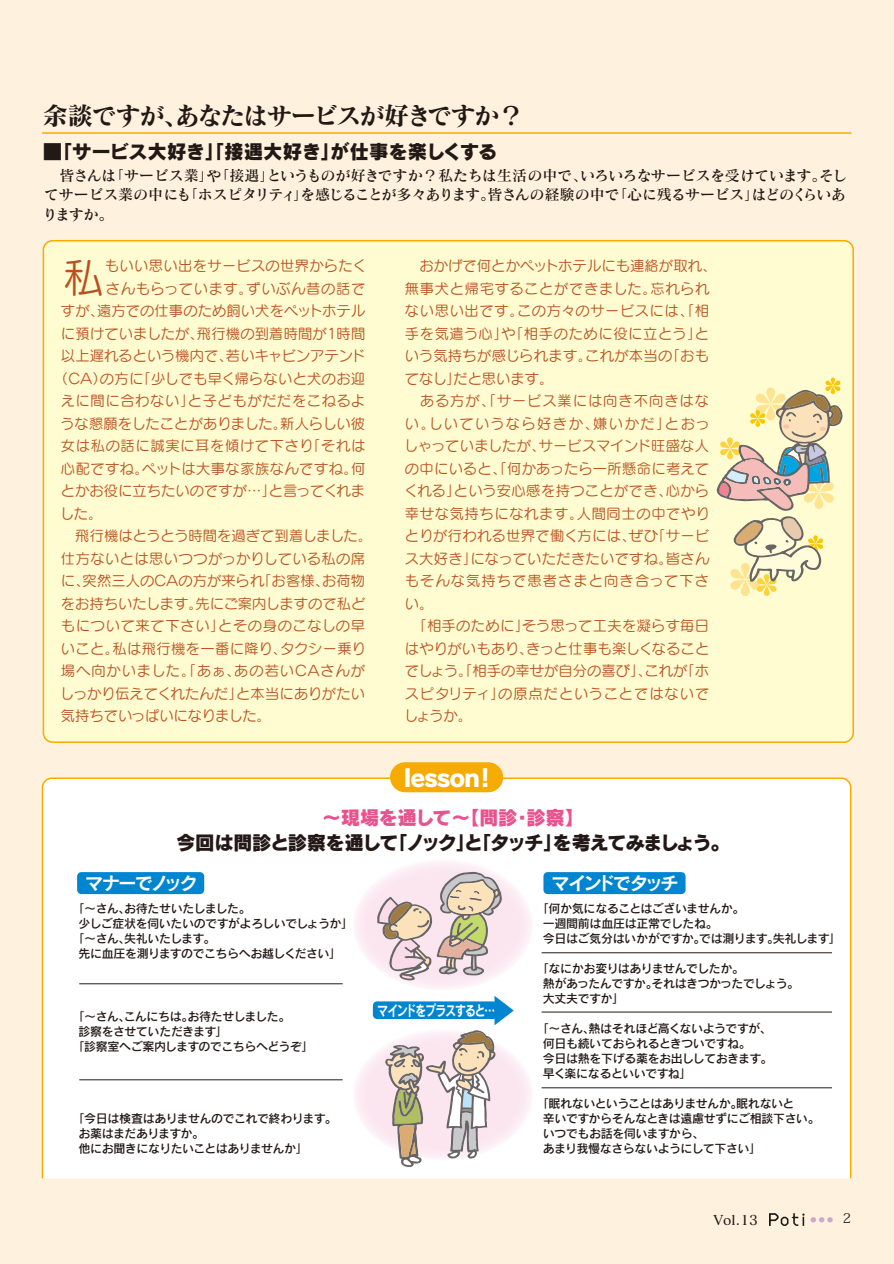
<style>
.page{position:relative;width:894px;height:1264px;background:#fff}
.page>*{position:absolute;margin:0;border:0;box-sizing:border-box;transform-origin:0 0}
.t1{font:40.8px "Seurat Pro M";color:#ba501f}
.t2{font:25.5px "Matisse Pro B";letter-spacing:-.085em;color:#221815}
.t3{font:24px "Rodin Pro EB";letter-spacing:-.05em;color:#fff}
.t4{font:19.5px/25px "Rodin Pro EB";letter-spacing:-.08em;color:#221815;text-align:center}
.t5{font:19.5px "Rodin Pro EB";letter-spacing:-.015em;color:#221815}
.t6{font:18px "Rodin Pro B";letter-spacing:-.13em;color:#fff}
.t7{font:15px/19.5px "Matisse Pro DB";letter-spacing:-.065em;color:#221815;text-align:justify}
.t8{font:14.4px "Rodin Pro B";letter-spacing:-.085em;color:#fff;scale:.75 1}
.t9{font:14.25px/22.5px "Seurat Pro M";letter-spacing:.02em;color:#ba501f}
.t10{font:14.25px "Seurat Pro M";letter-spacing:.045em;color:#ba501f}
.t11{font:14.25px "Seurat Pro M";letter-spacing:.065em;color:#ba501f}
.t12{font:14.25px "Seurat Pro M";letter-spacing:.05em;color:#ba501f}
.t13{font:14.25px "Seurat Pro M";color:#ba501f}
.t14{font:13.5px "Matisse Pro DB";color:#221815}
.t15{font:13.5px "Koz Min Pr 6 N";color:#221815}
.t16{font:12px/15px "Rodin Pro DB";letter-spacing:-.045em;color:#221815}
.t17{font:12px/15px "Rodin Pro DB";letter-spacing:-.025em;color:#221815}
.t18{font:12px "Rodin Pro DB";letter-spacing:-.065em;color:#221815}
.t19{font:6px "Matisse Pro DB";color:#cfa7cc}
.s1{color:#e9528e}
</style>
<div class="page">
<div style="left:0;top:0;width:893px;height:1264px;background:#fef2de"></div>
<div style="left:41px;top:777px;width:811px;height:402px;background:#fff"></div>
<div style="left:43px;top:241px;width:810px;height:501px;background:#fffcd1;border-radius:9px"></div>
<svg style="left:769px;top:1213px;width:35px;height:13px"></svg>
<div style="left:353px;top:859px;width:180px;height:131px;background:#fbe6ef;border-radius:50%"></div>
<div style="left:353px;top:1029px;width:180px;height:131px;background:#fbe6ef;border-radius:50%"></div>
<hr style="left:42px;top:132px;width:809px;height:2px;background:#f6ab00">
<div style="left:390px;top:762px;width:113px;height:30px;background:#f6ab00;border-radius:15px"></div>
<div style="left:77px;top:872px;width:127px;height:22px;background:#0086d1;border-radius:4px"></div>
<div style="left:543px;top:872px;width:142px;height:22px;background:#0086d1;border-radius:4px"></div>
<div style="left:373px;top:1001px;width:124px;height:18px;background:#0086d1;border-radius:4px"></div>
<hr style="left:541px;top:952px;width:290px;height:1px;background:#221815">
<hr style="left:79px;top:983px;width:263px;height:1px;background:#221815">
<hr style="left:79px;top:1079px;width:263px;height:1px;background:#221815">
<hr style="left:541px;top:1012px;width:290px;height:1px;background:#221815">
<hr style="left:541px;top:1087px;width:290px;height:1px;background:#221815">
<svg style="left:716px;top:377px;width:126px;height:219px"></svg>
<svg style="left:385px;top:996px;width:128px;height:171px"></svg>
<svg style="left:377px;top:872px;width:125px;height:108px"></svg>
<p class="t2" style="left:43px;top:99px;width:482px">余談ですが、あなたはサービスが好きですか？</p>
<p class="t5" style="left:43px;top:138px;width:456px">■「サービス大好き」「接遇大好き」が仕事を楽しくする</p>
<p class="t7" style="left:43px;top:165px;width:806px">　皆さんは「サービス業」や「接遇」というものが好きですか？私たちは生活の中で、いろいろなサービスを受けています。そしてサービス業の中にも「ホスピタリティ」を感じることが多々あります。皆さんの経験の中で「心に残るサービス」はどのくらいありますか。</p>
<p class="t9" style="left:61px;top:254px;width:307px">　　　もいい思い出をサービスの世界からたく</p>
<p class="t12" style="left:61px;top:279px;width:306px">　　　さんもらっています。ずいぶん昔の話で</p>
<p class="t9" style="left:61px;top:299px;width:306px">すが、遠方での仕事のため飼い犬をペットホテル</p>
<p class="t9" style="left:61px;top:322px;width:306px">に預けていましたが、飛行機の到着時間が1時間</p>
<p class="t9" style="left:61px;top:344px;width:305px">以上遅れるという機内で、若いキャビンアテンド</p>
<p class="t9" style="left:54px;top:367px;width:313px">（ＣＡ）の方に「少しでも早く帰らないと犬のお迎</p>
<p class="t10" style="left:61px;top:391px;width:306px">えに間に合わない」と子どもがだだをこねるよ</p>
<p class="t9" style="left:60px;top:412px;width:306px">うな懇願をしたことがありました。新人らしい彼</p>
<p class="t10" style="left:61px;top:436px;width:306px">女は私の話に誠実に耳を傾けて下さり「それは</p>
<p class="t9" style="left:61px;top:457px;width:306px">心配ですね。ペットは大事な家族なんですね。何</p>
<p class="t9" style="left:61px;top:479px;width:305px">とかお役に立ちたいのですが…」と言ってくれま</p>
<p class="t9" style="left:60px;top:502px;width:44px">した。</p>
<p class="t9" style="left:61px;top:524px;width:313px">　飛行機はとうとう時間を過ぎて到着しました。</p>
<p class="t9" style="left:61px;top:547px;width:305px">仕方ないとは思いつつがっかりしている私の席</p>
<p class="t9" style="left:61px;top:569px;width:305px">に、突然三人のＣＡの方が来られ「お客様、お荷物</p>
<p class="t9" style="left:61px;top:592px;width:306px">をお持ちいたします。先にご案内しますので私ど</p>
<p class="t10" style="left:61px;top:616px;width:305px">もについて来て下さい」とその身のこなしの早</p>
<p class="t9" style="left:61px;top:637px;width:306px">いこと。私は飛行機を一番に降り、タクシー乗り</p>
<p class="t11" style="left:61px;top:661px;width:305px">場へ向かいました。「あぁ、あの若いＣＡさんが</p>
<p class="t9" style="left:60px;top:682px;width:307px">しっかり伝えてくれたんだ」と本当にありがたい</p>
<p class="t13" style="left:61px;top:706px;width:211px">気持ちでいっぱいになりました。</p>
<p class="t1" style="left:63px;top:251px;width:42px">私</p>
<p class="t9" style="left:404px;top:254px;width:314px">　おかげで何とかペットホテルにも連絡が取れ、無事犬と帰宅することができました。忘れられない思い出です。この方々のサービスには、「相手を気遣う心」や「相手のために役に立とう」という気持ちが感じられます。これが本当の「おもてなし」だと思います。<br>　ある方が、「サービス業には向き不向きはない。しいていうなら好きか、嫌いかだ」とおっしゃっていましたが、サービスマインド旺盛な人の中にいると、「何かあったら一所懸命に考えてくれる」という安心感を持つことができ、心から幸せな気持ちになれます。人間同士の中でやりとりが行われる世界で働く方には、ぜひ「サービス大好き」になっていただきたいですね。皆さんもそんな気持ちで患者さまと向き合って下さい。<br>　「相手のために」そう思って工夫を凝らす毎日はやりがいもあり、きっと仕事も楽しくなることでしょう。「相手の幸せが自分の喜び」、これが「ホスピタリティ」の原点だということではないでしょうか。</p>
<p class="t3" style="left:404px;top:761px;width:95px">lesson！</p>
<p class="t4" style="left:176px;top:804px;width:555px"><span class="s1">～現場を通して～【問診・診察】<br></span>今回は問診と診察を通して「ノック」と「タッチ」を考えてみましょう。</p>
<p class="t6" style="left:86px;top:871px;width:113px">マナーでノック</p>
<p class="t6" style="left:552px;top:871px;width:128px">マインドでタッチ</p>
<p class="t16" style="left:72px;top:900px;width:180px">「～さん、お待たせいたしました。</p>
<p class="t16" style="left:78px;top:915px;width:276px">少しご症状を伺いたいのですがよろしいでしょうか」</p>
<p class="t18" style="left:72px;top:930px;width:145px">「～さん、失礼いたします。</p>
<p class="t16" style="left:78px;top:945px;width:264px">先に血圧を測りますのでこちらへお越しください」</p>
<p class="t16" style="left:72px;top:1008px;width:219px">「～さん、こんにちは。お待たせしました。</p>
<p class="t16" style="left:78px;top:1023px;width:150px">診察をさせていただきます」</p>
<p class="t16" style="left:72px;top:1038px;width:242px">「診察室へご案内しますのでこちらへどうぞ」</p>
<p class="t16" style="left:78px;top:1111px;width:260px;text-indent:-6px">「今日は検査はありませんのでこれで終わります。お薬はまだありますか。<br>他にお聞きになりたいことはありませんか」</p>
<p class="t8" style="left:377px;top:1000px;width:159px">マインドをプラスすると…</p>
<p class="t17" style="left:542px;top:900px;width:299px;text-indent:-6px">「何か気になることはございませんか。<br>一週間前は血圧は正常でしたね。<br>今日はご気分はいかがですか。では測ります。失礼します」</p>
<p class="t16" style="left:542px;top:960px;width:258px;text-indent:-6px">「なにかお変りはありませんでしたか。<br>熱があったんですか。それはきつかったでしょう。大丈夫ですか」</p>
<p class="t16" style="left:542px;top:1020px;width:231px;text-indent:-6px">「～さん、熱はそれほど高くないようですが、何日も続いておられるときついですね。<br>今日は熱を下げる薬をお出ししておきます。早く楽になるといいですね」</p>
<p class="t16" style="left:542px;top:1095px;width:278px;text-indent:-6px">「眠れないということはありませんか。眠れないと<br>辛いですからそんなときは遠慮せずにご相談下さい。いつでもお話を伺いますから、<br>あまり我慢なさらないようにして下さい」</p>
<p class="t14" style="left:713px;top:1211px;width:46px">Vol.13</p>
<p class="t19" style="left:810px;top:1216px;width:24px">● ● ●</p>
<p class="t15" style="left:842px;top:1210px;width:10px">2</p>
</div>
